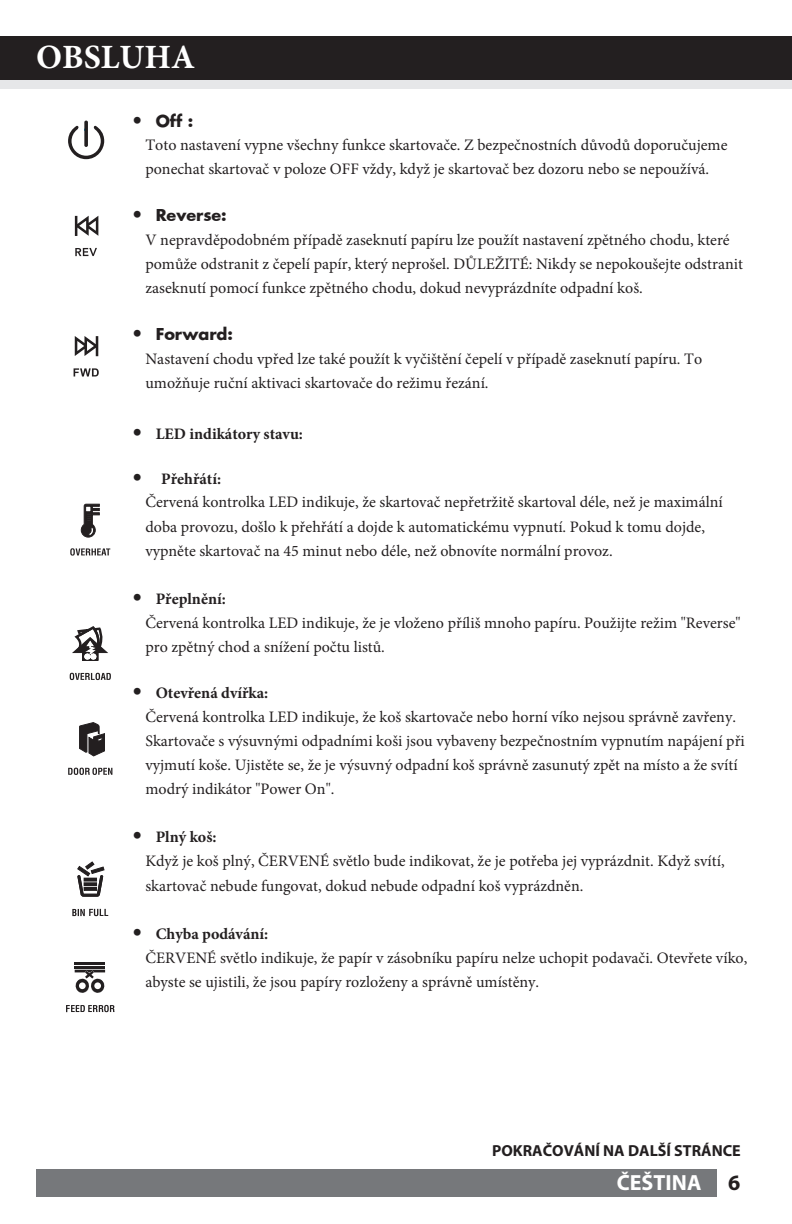
<style>
.page{position:relative;width:792px;height:1224px;background:#fff}
.page>*{position:absolute;margin:0;border:0;box-sizing:border-box;transform-origin:0 0}
.t1{font:700 34px "Minion Pro";color:#fff}
.t2{font:700 22px "Myriad Pro";color:#fff}
.t3{font:16px/24px "Minion Pro";color:#231f20}
.t4{font:700 16px "Myriad Pro";color:#231f20}
.t5{font:700 16px "Futura";color:#231f20}
.t6{font:700 16px "Minion Pro";color:#231f20}
.s1{font-size:18px}
.s2{font-family:"Futura";font-size:18px}
.s3{font-family:"Futura";font-weight:700;font-size:18px}
.s4{font-weight:700}
.s5{color:#231f20}
</style>
<div class="page">
<div style="left:36px;top:1169px;width:681px;height:28px;background:#76787b"></div>
<div style="left:0;top:46px;width:792px;height:43px;background:#e6e7e9"></div>
<div style="left:0;top:36px;width:792px;height:43px;background:#231f20"></div>
<svg style="left:84px;top:121px;width:4px;height:26px"></svg>
<svg style="left:68px;top:125px;width:36px;height:34px"></svg>
<svg style="left:81px;top:504px;width:19px;height:34px"></svg>
<svg style="left:70px;top:548px;width:40px;height:8px"></svg>
<svg style="left:70px;top:673px;width:41px;height:7px"></svg>
<svg style="left:72px;top:626px;width:36px;height:35px"></svg>
<svg style="left:79px;top:723px;width:26px;height:33px"></svg>
<svg style="left:68px;top:768px;width:44px;height:7px"></svg>
<svg style="left:77px;top:861px;width:27px;height:36px"></svg>
<div style="left:84px;top:887px;width:13px;height:4px;border:1px solid #231f20"></div>
<svg style="left:72px;top:909px;width:36px;height:7px"></svg>
<svg style="left:66px;top:1005px;width:49px;height:7px"></svg>
<hr style="left:75px;top:962px;width:30px;height:3px;background:#231f20">
<hr style="left:75px;top:966px;width:30px;height:3px;background:#231f20">
<svg style="left:75px;top:970px;width:30px;height:23px"></svg>
<svg style="left:75px;top:248px;width:22px;height:8px"></svg>
<svg style="left:75px;top:216px;width:23px;height:20px"></svg>
<svg style="left:74px;top:368px;width:25px;height:9px"></svg>
<svg style="left:75px;top:336px;width:23px;height:20px"></svg>
<h1 class="t1" style="left:36px;top:33px;width:161px">OBSLUHA</h1>
<p class="t5" style="left:131px;top:112px;width:64px"><span class="s1">•</span> Off :</p>
<p class="t3" style="left:145px;top:133px;width:584px">Toto nastavení vypne všechny funkce skartovače. Z bezpečnostních důvodů doporučujeme ponechat skartovač v poloze OFF vždy, když je skartovač bez dozoru nebo se nepoužívá.</p>
<p class="t5" style="left:131px;top:206px;width:97px"><span class="s1">•</span> Reverse:</p>
<p class="t3" style="left:145px;top:228px;width:599px">V nepravděpodobném případě zaseknutí papíru lze použít nastavení zpětného chodu, které pomůže odstranit z čepelí papír, který neprošel. DŮLEŽITÉ: Nikdy se nepokoušejte odstranit zaseknutí pomocí funkce zpětného chodu, dokud nevyprázdníte odpadní koš.</p>
<p class="t5" style="left:131px;top:325px;width:103px"><span class="s1">•</span> For ward:</p>
<p class="t3" style="left:145px;top:346px;width:558px">Nastavení chodu vpřed lze také použít k vyčištění čepelí v případě zaseknutí papíru. To umožňuje ruční aktivaci skartovače do režimu řezání.</p>
<p class="t6" style="left:131px;top:423px;width:173px"><span class="s2">•</span> LED indikátory stavu:</p>
<p class="t3" style="left:145px;top:466px;width:579px;text-indent:-14px"><span class="s3">•</span> <span class="s4">Přehřátí:<br></span>Červená kontrolka LED indikuje, že skartovač nepřetržitě skartoval déle, než je maximální doba provozu, došlo k přehřátí a dojde k automatickému vypnutí. Pokud k tomu dojde, vypněte skartovač na 45 minut nebo déle, než obnovíte normální provoz.</p>
<p class="t3" style="left:145px;top:587px;width:597px;text-indent:-14px"><span class="s3">•</span> <span class="s4">Přeplnění:<br></span>Červená kontrolka LED indikuje, že je vloženo příliš mnoho papíru. Použijte režim "Reverse" pro zpětný chod a snížení počtu listů.</p>
<p class="t3" style="left:145px;top:681px;width:601px;text-indent:-14px"><span class="s3">•</span> <span class="s4">Otevřená dvířka:<br></span>Červená kontrolka LED indikuje, že koš skartovače nebo horní víko nejsou správně zavřeny.<br>Skartovače s výsuvnými odpadními koši jsou vybaveny bezpečnostním vypnutím napájení při vyjmutí koše. Ujistěte se, že je výsuvný odpadní koš správně zasunutý zpět na místo a že svítí modrý indikátor "Power On".</p>
<p class="t3" style="left:145px;top:825px;width:581px;text-indent:-14px"><span class="s3">•</span> <span class="s4">Plný koš:<br></span>Když je koš plný, ČERVENÉ světlo bude indikovat, že je potřeba jej vyprázdnit. Když svítí, skartovač nebude fungovat, dokud nebude odpadní koš vyprázdněn.</p>
<p class="t3" style="left:145px;top:922px;width:604px;text-indent:-14px"><span class="s3">•</span> <span class="s4">Chyba podávání:<br></span>ČERVENÉ světlo indikuje, že papír v zásobníku papíru nelze uchopit podavači. Otevřete víko, abyste se ujistili, že jsou papíry rozloženy a správně umístěny.</p>
<p class="t4" style="left:492px;top:1141px;width:250px">POKRAČOVÁNÍ NA DALŠÍ STRÁNCE</p>
<h2 class="t2" style="left:617px;top:1168px;width:125px">ČEŠTINA <span class="s5">6</span></h2>
</div>
